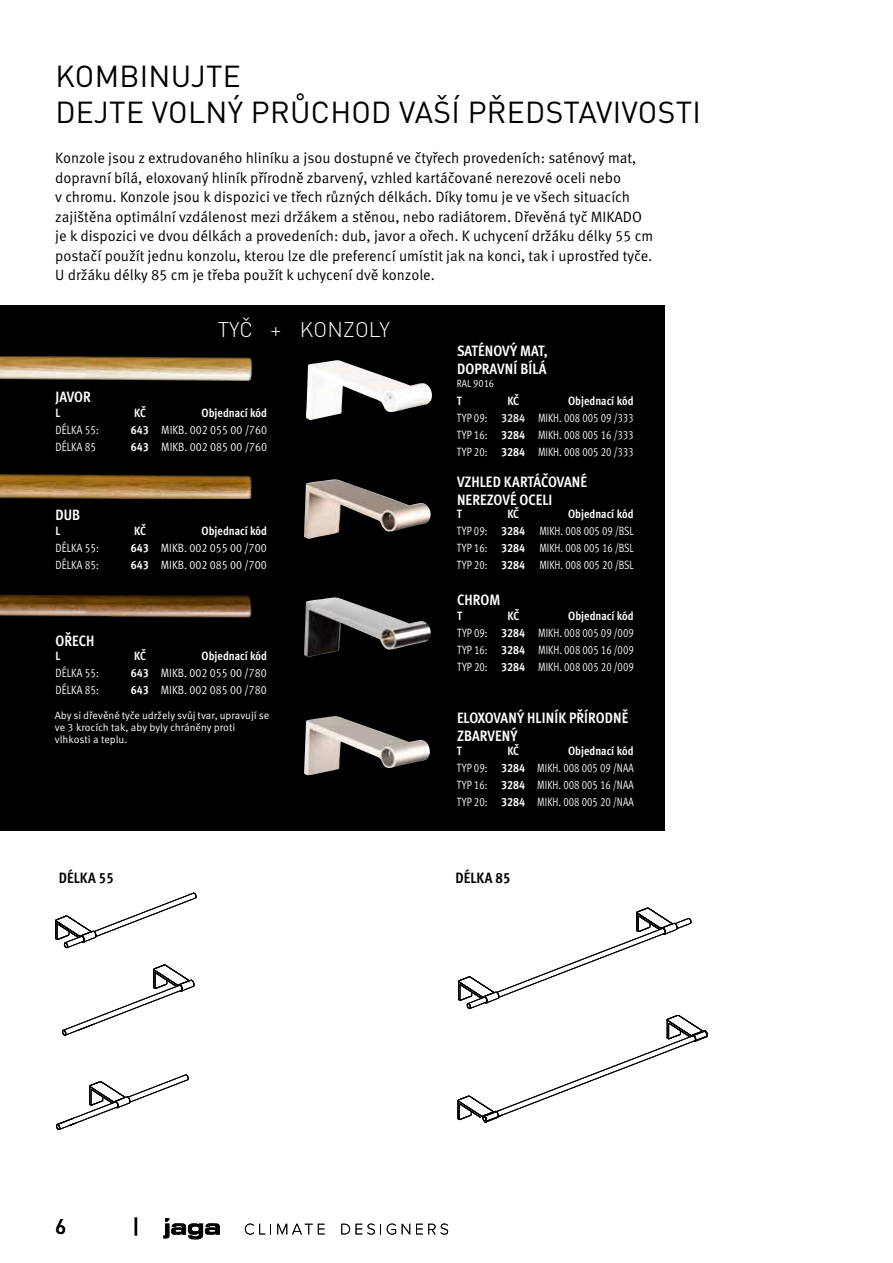
<style>
.page{position:relative;width:893px;height:1263px;background:#fff}
.page>*{position:absolute;margin:0;border:0;box-sizing:border-box;transform-origin:0 0}
.t1{font:30px/36px "DIN Pro";letter-spacing:.01em;color:#000}
.t2{font:300 21px "DIN Pro";letter-spacing:.01em;color:#fff}
.t3{font:500 21px "DIN Pro";color:#000}
.t4{font:15px/19.5px "Meta Pro";color:#000}
.t5{font:700 condensed 15px/18px "Meta Pro";letter-spacing:.005em;color:#fff}
.t6{font:700 condensed 15px "Meta Pro";color:#000}
.t7{font:12px/17px "Meta Pro Cond Norm";color:#fff;text-align:justify;scale:.9 1}
.t8{font:12px "Meta Pro Cond Norm";color:#fff}
.t9{font:700 condensed 12px "Meta Pro";letter-spacing:-.005em;color:#fff}
.t10{font:12px "Meta Pro Cond Norm";color:#fff;scale:.95 1}
.t11{font:10.5px/12px "Meta Pro";color:#fff}
.t12{font:10.5px "Meta Pro Cond Norm";color:#fff}
.s1{font-family:"Meta Pro";font-weight:700;font-stretch:condensed}
.s2{color:#000}
.s3{font-family:"Meta Pro";font-weight:700;font-stretch:condensed;color:#e8e6e3}
</style>
<div class="page">
<div style="left:0;top:305px;width:664px;height:525px;background:#000"></div>
<img style="left:304px;top:479px;width:127px;height:60px">
<img style="left:306px;top:360px;width:126px;height:60px">
<img style="left:304px;top:597px;width:127px;height:60px">
<img style="left:304px;top:716px;width:126px;height:60px">
<img style="left:0;top:356px;width:253px;height:24px">
<img style="left:0;top:474px;width:252px;height:24px">
<img style="left:0;top:595px;width:252px;height:23px">
<svg style="left:55px;top:892px;width:142px;height:57px"></svg>
<svg style="left:62px;top:964px;width:133px;height:72px"></svg>
<svg style="left:56px;top:1074px;width:133px;height:56px"></svg>
<svg style="left:457px;top:907px;width:251px;height:216px"></svg>
<svg style="left:245px;top:1223px;width:26px;height:11px"></svg>
<svg style="left:277px;top:1224px;width:48px;height:10px"></svg>
<svg style="left:341px;top:1224px;width:9px;height:10px"></svg>
<svg style="left:356px;top:1223px;width:25px;height:11px"></svg>
<svg style="left:387px;top:1223px;width:9px;height:11px"></svg>
<svg style="left:402px;top:1224px;width:8px;height:10px"></svg>
<svg style="left:416px;top:1223px;width:32px;height:11px"></svg>
<svg style="left:163px;top:1218px;width:57px;height:21px"></svg>
<h1 class="t1" style="left:55px;top:57px;width:647px">KOMBINUJTE<br>DEJTE VOLNÝ PRŮCHOD VAŠÍ PŘEDSTAVIVOSTI</h1>
<p class="t4" style="left:55px;top:149px;width:600px">Konzole jsou z extrudovaného hliníku a jsou dostupné ve čtyřech provedeních: saténový mat, dopravní bílá, eloxovaný hliník přírodně zbarvený, vzhled kartáčované nerezové oceli nebo<br>v chromu. Konzole jsou k dispozici ve třech různých délkách. Díky tomu je ve všech situacích zajištěna optimální vzdálenost mezi držákem a stěnou, nebo radiátorem. Dřevěná tyč MIKADO je k dispozici ve dvou délkách a provedeních: dub, javor a ořech. K uchycení držáku délky 55 cm postačí použít jednu konzolu, kterou lze dle preferencí umístit jak na konci, tak i uprostřed tyče.<br>U držáku délky 85 cm je třeba použít k uchycení dvě konzole.</p>
<h2 class="t2" style="left:218px;top:315px;width:174px">TYČ + KONZOLY</h2>
<p class="t5" style="left:55px;top:387px;width:37px">JAVOR</p>
<p class="t9" style="left:55px;top:404px;width:6px">L</p>
<p class="t9" style="left:134px;top:404px;width:13px">KČ</p>
<p class="t9" style="left:202px;top:404px;width:67px">Objednací kód</p>
<p class="t10" style="left:55px;top:421px;width:47px">DÉLKA 55:</p>
<p class="t8" style="left:131px;top:421px;width:138px"><span class="s1">643</span> MIKB. 002 055 00 /760</p>
<p class="t10" style="left:55px;top:438px;width:47px">DÉLKA 85<span class="s2">:</span></p>
<p class="t8" style="left:131px;top:438px;width:138px"><span class="s1">643</span> MIKB. 002 085 00 /760</p>
<p class="t5" style="left:55px;top:505px;width:26px">DUB</p>
<p class="t9" style="left:55px;top:522px;width:6px">L</p>
<p class="t9" style="left:134px;top:522px;width:13px">KČ</p>
<p class="t9" style="left:202px;top:522px;width:67px">Objednací kód</p>
<p class="t10" style="left:55px;top:539px;width:47px">DÉLKA 55:</p>
<p class="t8" style="left:131px;top:539px;width:137px"><span class="s1">643</span> MIKB. 002 055 00 /700</p>
<p class="t10" style="left:55px;top:556px;width:47px">DÉLKA 85:</p>
<p class="t8" style="left:131px;top:556px;width:137px"><span class="s1">643</span> MIKB. 002 085 00 /700</p>
<p class="t5" style="left:55px;top:630px;width:41px">OŘECH</p>
<p class="t9" style="left:55px;top:647px;width:6px">L</p>
<p class="t9" style="left:134px;top:647px;width:13px">KČ</p>
<p class="t9" style="left:202px;top:647px;width:67px">Objednací kód</p>
<p class="t10" style="left:55px;top:664px;width:47px">DÉLKA 55:</p>
<p class="t8" style="left:131px;top:664px;width:137px"><span class="s1">643</span> MIKB. 002 055 00 /780</p>
<p class="t10" style="left:55px;top:681px;width:47px">DÉLKA 85:</p>
<p class="t8" style="left:131px;top:681px;width:137px"><span class="s1">643</span> MIKB. 002 085 00 /780</p>
<p class="t11" style="left:55px;top:710px;width:216px">Aby si dřevěné tyče udržely svůj tvar, upravují se ve 3 krocích tak, aby byly chráněny proti vlhkosti a teplu.</p>
<p class="t5" style="left:457px;top:341px;width:92px">SATÉNOVÝ MAT,<br>DOPRAVNÍ BÍLÁ</p>
<p class="t12" style="left:457px;top:375px;width:39px">RAL 9016</p>
<p class="t9" style="left:457px;top:391px;width:7px">T</p>
<p class="t9" style="left:507px;top:391px;width:13px">KČ</p>
<p class="t9" style="left:568px;top:391px;width:67px">Objednací kód</p>
<p class="t7" style="left:457px;top:408px;width:198px">TYP 09: <span class="s3">3284</span> MIKH. 008 005 09 /333<br>TYP 16: <span class="s1">3284</span> MIKH. 008 005 16 /333<br>TYP 20: <span class="s1">3284</span> MIKH. 008 005 20 /333</p>
<p class="t5" style="left:457px;top:472px;width:132px">VZHLED KARTÁČOVANÉ<br>NEREZOVÉ OCELI</p>
<p class="t9" style="left:457px;top:505px;width:7px">T</p>
<p class="t9" style="left:507px;top:505px;width:13px">KČ</p>
<p class="t9" style="left:568px;top:505px;width:67px">Objednací kód</p>
<p class="t7" style="left:457px;top:522px;width:198px">TYP 09: <span class="s1">3284</span> MIKH. 008 005 09 /BSL TYP 16: <span class="s1">3284</span> MIKH. 008 005 16 /BSL TYP 20: <span class="s1">3284</span> MIKH. 008 005 20 /BSL</p>
<p class="t5" style="left:457px;top:590px;width:45px">CHROM</p>
<p class="t9" style="left:457px;top:606px;width:7px">T</p>
<p class="t9" style="left:507px;top:606px;width:13px">KČ</p>
<p class="t9" style="left:568px;top:606px;width:67px">Objednací kód</p>
<p class="t7" style="left:457px;top:623px;width:198px">TYP 09: <span class="s1">3284</span> MIKH. 008 005 09 /009<br>TYP 16: <span class="s1">3284</span> MIKH. 008 005 16 /009<br>TYP 20: <span class="s1">3284</span> MIKH. 008 005 20 /009</p>
<p class="t5" style="left:457px;top:708px;width:173px">ELOXOVANÝ HLINÍK PŘÍRODNĚ<br>ZBARVENÝ</p>
<p class="t9" style="left:457px;top:741px;width:7px">T</p>
<p class="t9" style="left:507px;top:741px;width:13px">KČ</p>
<p class="t9" style="left:568px;top:741px;width:67px">Objednací kód</p>
<p class="t7" style="left:457px;top:758px;width:198px">TYP 09: <span class="s1">3284</span> MIKH. 008 005 09 /NAA TYP 16: <span class="s1">3284</span> MIKH. 008 005 16 /NAA TYP 20: <span class="s1">3284</span> MIKH. 008 005 20 /NAA</p>
<p class="t6" style="left:59px;top:866px;width:56px">DÉLKA 55</p>
<p class="t6" style="left:455px;top:866px;width:56px">DÉLKA 85</p>
<h2 class="t3" style="left:55px;top:1212px;width:13px">6</h2>
<h2 class="t3" style="left:132px;top:1212px;width:9px">|</h2>
</div>
